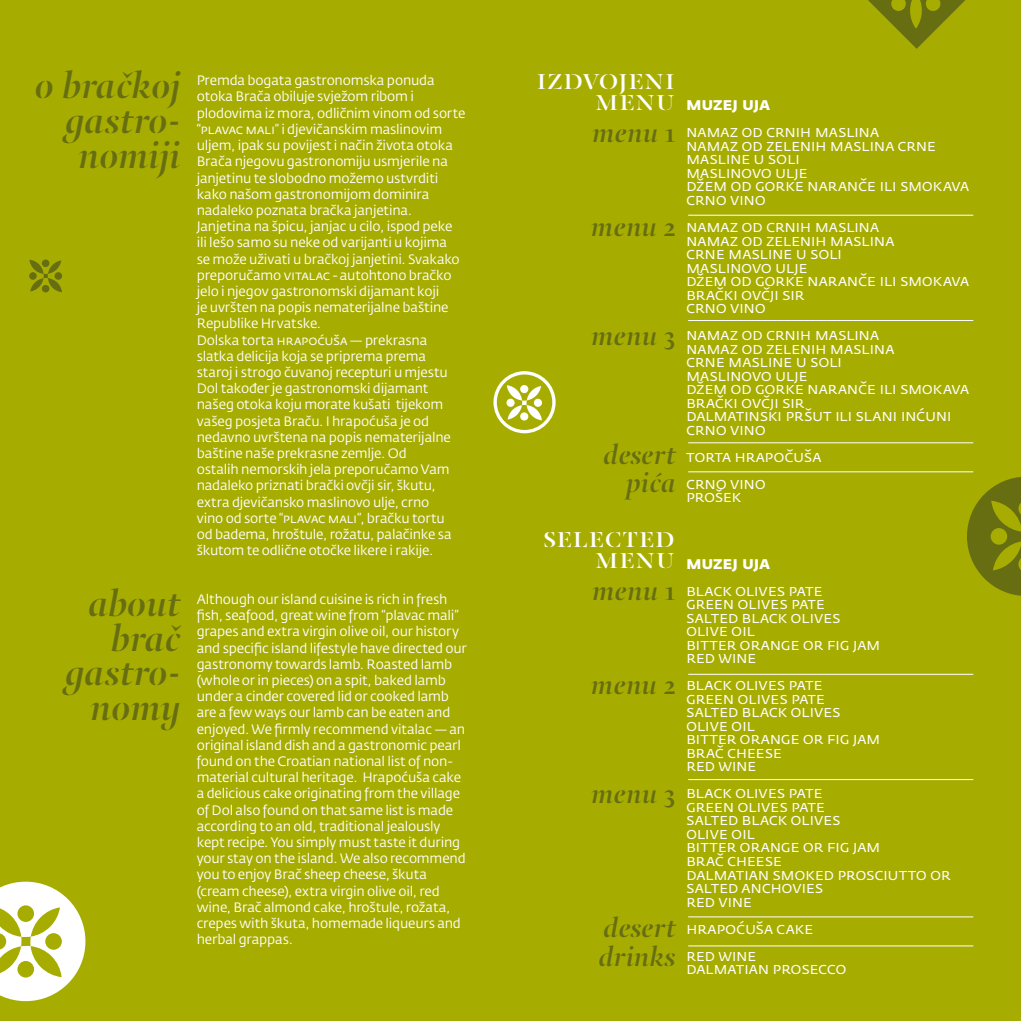
<style>
.page{position:relative;width:1021px;height:1021px;background:#fff}
.page>*{position:absolute;margin:0;border:0;box-sizing:border-box;transform-origin:0 0}
.BodyTextFR{font:500 40.5px "Thema Moderato Stencil A Std";color:#676e11}
.BodyTextFR-2{font:500 30px "Thema Moderato Stencil A Std";letter-spacing:.015em;color:#676e11}
.BodyTextFR-3{font:500 27px "Thema Moderato Stencil A Std";color:#fff}
.t1{font:700 18px "Fedra Sans Pro";letter-spacing:-.01em;color:#fff}
.t2{font:16.5px/13.5px "Fedra Sans Pro";letter-spacing:-.02em;color:#fff}
.t3{font:13.5px/16.2px "Fedra Sans Pro";letter-spacing:-.02em;color:#fff}
.t4{font:13.5px/16.2px "Fedra Sans Pro";letter-spacing:-.045em;color:#fff}
</style>
<div class="page">
<div style="left:0;top:0;width:1020px;height:1020px;background:#a7ad00"></div>
<svg style="left:0;top:881px;width:85px;height:120px"></svg>
<svg style="left:29px;top:259px;width:33px;height:33px"></svg>
<svg style="left:967px;top:477px;width:53px;height:119px"></svg>
<svg style="left:493px;top:371px;width:62px;height:62px"></svg>
<svg style="left:868px;top:0;width:97px;height:49px"></svg>
<hr style="left:688px;top:215px;width:285px;height:1px;background:#fff">
<hr style="left:688px;top:674px;width:285px;height:1px;background:#fff">
<hr style="left:688px;top:471px;width:285px;height:1px;background:#fff">
<hr style="left:688px;top:945px;width:285px;height:1px;background:#fff">
<hr style="left:688px;top:442px;width:285px;height:1px;background:#fff">
<hr style="left:688px;top:916px;width:285px;height:1px;background:#fff">
<hr style="left:688px;top:320px;width:285px;height:1px;background:#fff">
<hr style="left:688px;top:779px;width:285px;height:1px;background:#fff">
<p class="BodyTextFR" style="left:35px;top:52px;width:147px">o bračkoj</p>
<p class="BodyTextFR" style="left:66px;top:87px;width:116px">gastro-</p>
<p class="BodyTextFR" style="left:78px;top:121px;width:104px">nomiji</p>
<p class="BodyTextFR" style="left:89px;top:570px;width:93px">about</p>
<p class="BodyTextFR" style="left:111px;top:605px;width:71px">brač</p>
<p class="BodyTextFR" style="left:66px;top:639px;width:116px">gastro-</p>
<p class="BodyTextFR" style="left:90px;top:674px;width:92px">nomy</p>
<p class="t3" style="left:197px;top:72px;width:270px">Premda bogata gastronomska ponuda otoka Brača obiluje svježom ribom i plodovima iz mora, odličnim vinom od sorte “plavac mali” i djevičanskim maslinovim uljem, ipak su povijest i način života otoka Brača njegovu gastronomiju usmjerile na janjetinu te slobodno možemo ustvrditi kako našom gastronomijom dominira nadaleko poznata bračka janjetina.</p>
<p class="t4" style="left:197px;top:218px;width:264px">Janjetina na špicu, janjac u cilo, ispod peke ili lešo samo su neke od varijanti u kojima se može uživati u bračkoj janjetini. Svakako preporučamo vitalac - autohtono bračko jelo i njegov gastronomski dijamant koji<br>je uvršten na popis nematerijalne baštine Republike Hrvatske.</p>
<p class="t3" style="left:197px;top:332px;width:256px">Dolska torta hrapoćuša — prekrasna slatka delicija koja se priprema prema staroj i strogo čuvanoj recepturi u mjestu Dol također je gastronomski dijamant našeg otoka koju morate kušati tijekom vašeg posjeta Braču. I hrapoćuša je od nedavno uvrštena na popis nematerijalne baštine naše prekrasne zemlje. Od ostalih nemorskih jela preporučamo Vam nadaleko priznati brački ovčji sir, škutu, extra djevičansko maslinovo ulje, crno vino od sorte “plavac mali”, bračku tortu od badema, hroštule, rožatu, palačinke sa škutom te odlične otočke likere i rakije.</p>
<p class="t3" style="left:197px;top:591px;width:271px">Although our island cuisine is rich in fresh fish, seafood, great wine from “plavac mali” grapes and extra virgin olive oil, our history and specific island lifestyle have directed our gastronomy towards lamb. Roasted lamb (whole or in pieces) on a spit, baked lamb under a cinder covered lid or cooked lamb are a few ways our lamb can be eaten and enjoyed. We firmly recommend vitalac — an original island dish and a gastronomic pearl found on the Croatian national list of non&shy;material cultural heritage. Hrapoćuša cake a delicious cake originating from the village of Dol also found on that same list is made according to an old, traditional jealously kept recipe. You simply must taste it during your stay on the island. We also recommend you to enjoy Brač sheep cheese, škuta (cream cheese), extra virgin olive oil, red wine, Brač almond cake, hroštule, rožata, crepes with škuta, homemade liqueurs and herbal grappas.</p>
<p class="BodyTextFR-3" style="left:536px;top:58px;width:140px">IZDVOJENI</p>
<p class="BodyTextFR-3" style="left:595px;top:79px;width:82px">MENU</p>
<p class="BodyTextFR-2" style="left:592px;top:108px;width:85px">menu 1</p>
<p class="BodyTextFR-2" style="left:591px;top:202px;width:86px">menu 2</p>
<p class="BodyTextFR-2" style="left:591px;top:311px;width:86px">menu 3</p>
<p class="BodyTextFR-2" style="left:603px;top:430px;width:74px">desert</p>
<p class="BodyTextFR-2" style="left:625px;top:457px;width:52px">pića</p>
<p class="t1" style="left:686px;top:93px;width:85px">muzej uja</p>
<p class="t2" style="left:686px;top:125px;width:194px">namaz od crnih maslina</p>
<p class="t2" style="left:686px;top:138px;width:252px">namaz od zelenih maslina crne masline u soli</p>
<p class="t2" style="left:686px;top:165px;width:123px">maslinovo ulje</p>
<p class="t2" style="left:686px;top:179px;width:284px">džem od gorke naranče ili smokava crno vino</p>
<p class="t2" style="left:686px;top:219px;width:194px">namaz od crnih maslina</p>
<p class="t2" style="left:686px;top:233px;width:210px">namaz od zelenih maslina</p>
<p class="t2" style="left:686px;top:246px;width:158px">crne masline u soli</p>
<p class="t2" style="left:686px;top:260px;width:123px">maslinovo ulje</p>
<p class="t2" style="left:686px;top:273px;width:284px">džem od gorke naranče ili smokava brački ovčji sir</p>
<p class="t2" style="left:686px;top:300px;width:81px">crno vino</p>
<p class="t2" style="left:686px;top:327px;width:194px">namaz od crnih maslina</p>
<p class="t2" style="left:686px;top:341px;width:210px">namaz od zelenih maslina</p>
<p class="t2" style="left:686px;top:354px;width:158px">crne masline u soli</p>
<p class="t2" style="left:686px;top:368px;width:123px">maslinovo ulje</p>
<p class="t2" style="left:686px;top:381px;width:284px">džem od gorke naranče ili smokava</p>
<p class="t2" style="left:686px;top:395px;width:120px">brački ovčji sir</p>
<p class="t2" style="left:686px;top:408px;width:267px">dalmatinski pršut ili slani inćuni</p>
<p class="t2" style="left:686px;top:422px;width:81px">crno vino</p>
<p class="t2" style="left:686px;top:449px;width:137px">torta hrapočuša</p>
<p class="t2" style="left:686px;top:476px;width:81px">crno vino</p>
<p class="t2" style="left:686px;top:489px;width:57px">prošek</p>
<p class="BodyTextFR-3" style="left:543px;top:516px;width:134px">SELECTED</p>
<p class="BodyTextFR-3" style="left:595px;top:537px;width:82px">MENU</p>
<p class="BodyTextFR-2" style="left:592px;top:565px;width:85px">menu 1</p>
<p class="BodyTextFR-2" style="left:591px;top:659px;width:86px">menu 2</p>
<p class="BodyTextFR-2" style="left:591px;top:768px;width:86px">menu 3</p>
<p class="BodyTextFR-2" style="left:603px;top:903px;width:74px">desert</p>
<p class="BodyTextFR-2" style="left:599px;top:931px;width:78px">drinks</p>
<p class="t1" style="left:686px;top:551px;width:85px">muzej uja</p>
<p class="t2" style="left:686px;top:583px;width:138px">black olives pate</p>
<p class="t2" style="left:686px;top:597px;width:141px">green olives pate</p>
<p class="t2" style="left:686px;top:610px;width:156px">salted black olives</p>
<p class="t2" style="left:686px;top:624px;width:70px">olive oil</p>
<p class="t2" style="left:686px;top:637px;width:196px">bitter orange or fig jam</p>
<p class="t2" style="left:686px;top:651px;width:72px">red wine</p>
<p class="t2" style="left:686px;top:678px;width:138px">black olives pate</p>
<p class="t2" style="left:686px;top:691px;width:141px">green olives pate</p>
<p class="t2" style="left:686px;top:705px;width:156px">salted black olives</p>
<p class="t2" style="left:686px;top:718px;width:70px">olive oil</p>
<p class="t2" style="left:686px;top:732px;width:196px">bitter orange or fig jam</p>
<p class="t2" style="left:686px;top:745px;width:97px">brač cheese</p>
<p class="t2" style="left:686px;top:759px;width:72px">red wine</p>
<p class="t2" style="left:686px;top:786px;width:138px">black olives pate</p>
<p class="t2" style="left:686px;top:799px;width:141px">green olives pate</p>
<p class="t2" style="left:686px;top:813px;width:156px">salted black olives</p>
<p class="t2" style="left:686px;top:826px;width:70px">olive oil</p>
<p class="t2" style="left:686px;top:840px;width:196px">bitter orange or fig jam</p>
<p class="t2" style="left:686px;top:853px;width:97px">brač cheese</p>
<p class="t2" style="left:686px;top:867px;width:266px">dalmatian smoked prosciutto or salted anchovies</p>
<p class="t2" style="left:686px;top:894px;width:68px">red vine</p>
<p class="t2" style="left:686px;top:921px;width:129px">hrapoćuša cake</p>
<p class="t2" style="left:686px;top:948px;width:72px">red wine</p>
<p class="t2" style="left:686px;top:961px;width:162px">dalmatian prosecco</p>
</div>
